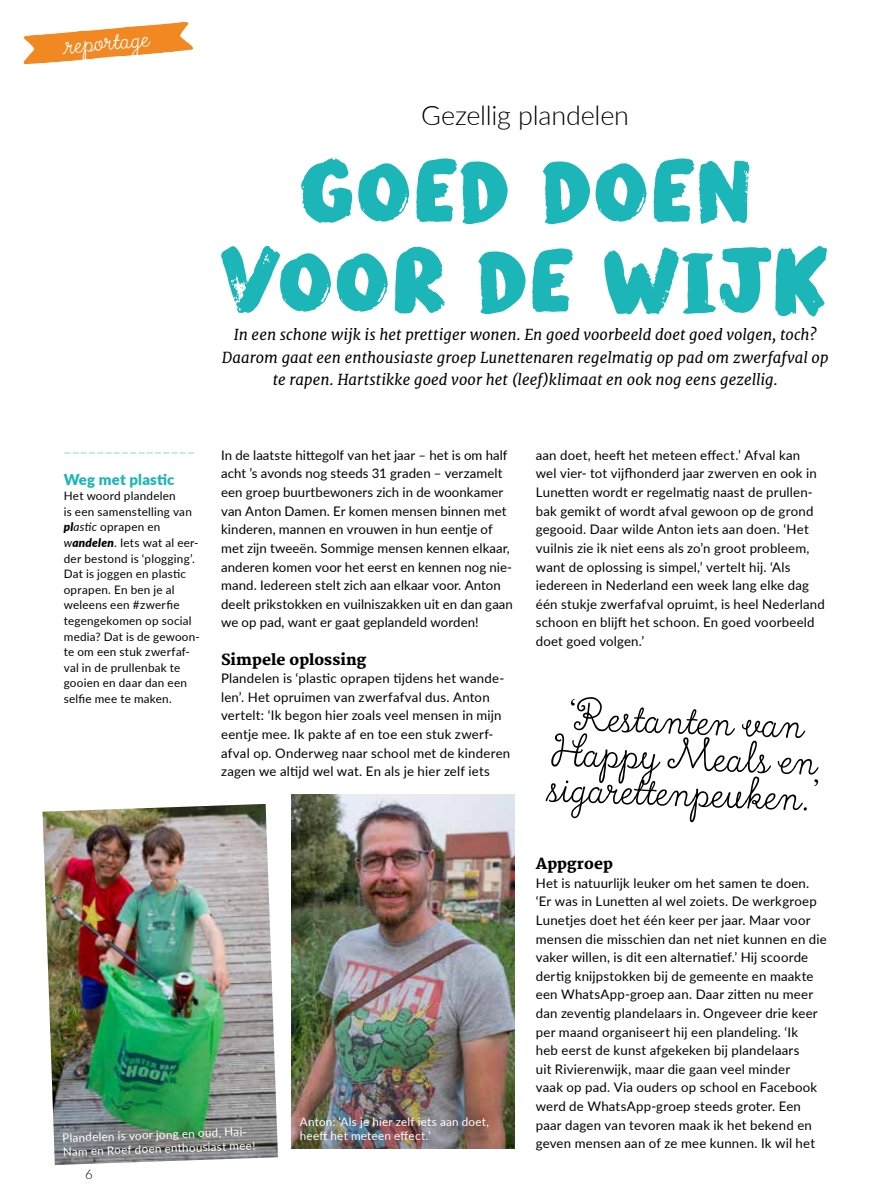
<style>
.page{position:relative;width:893px;height:1191px;background:#fff}
.page>*{position:absolute;margin:0;border:0;box-sizing:border-box;transform-origin:0 0}
.t1{font:87px/90px "Modern Brush";color:#1cb5b8;text-align:center}
.t2{font:54px "True North Script";color:#000}
.t3{font:33px "True North Script";color:#fff}
.t4{font:300 27px "Lato";letter-spacing:-.01em;color:#000}
.t5{font:italic 15px/22.5px "Merriweather";color:#000;text-align:center}
.t6{font:800 15px "Merriweather";color:#000}
.t7{font:15px "True North Script";color:#1cb5b8}
.t8{font:900 15px "Lato";letter-spacing:.01em;color:#1cb5b8}
.t9{font:13.2px/18.6px "Lato";letter-spacing:.015em;color:#000}
.t10{font:300 13.2px "Lato";color:#000}
.t11{font:11.7px/15.6px "Lato";letter-spacing:.02em;color:#000}
.t12{font:11.7px/14.1px "Lato";letter-spacing:.02em;color:#fff}
.s1{font-weight:900;font-style:italic}
.s2{font-style:italic}
</style>
<div class="page">
<svg style="left:23px;top:22px;width:170px;height:42px"></svg>
<img style="left:43px;top:804px;width:235px;height:361px">
<img style="left:291px;top:794px;width:223px;height:354px">
<h3 class="t3" style="left:63px;top:27px;width:87px;rotate:-5deg">reportage</h3>
<h3 class="t4" style="left:421px;top:96px;width:209px">Gezellig plandelen</h3>
<h1 class="t1" style="left:221px;top:147px;width:610px">GOED DOEN<br>VOOR DE WIJK</h1>
<p class="t5" style="left:222px;top:324px;width:608px">In een schone wijk is het prettiger wonen. En goed voorbeeld doet goed volgen, toch?<br>Daarom gaat een enthousiaste groep Lunettenaren regelmatig op pad om zwerfafval op te rapen. Hartstikke goed voor het (leef)klimaat en ook nog eens gezellig.</p>
<p class="t7" style="left:64px;top:441px;width:133px">_ _ _ _ _ _ _ _ _ _ _ _ _ _ _ _</p>
<p class="t8" style="left:64px;top:468px;width:112px">Weg met plastic</p>
<p class="t11" style="left:64px;top:487px;width:138px">Het woord plandelen<br>is een samenstelling van <span class="s1">pl</span><span class="s2">astic</span> oprapen en <span class="s2">w</span><span class="s1">andelen</span>. Iets wat al eer&shy;der bestond is ‘plogging’.<br>Dat is joggen en plastic oprapen. En ben je al weleens een #zwerfie tegengekomen op social media? Dat is de gewoon&shy;te om een stuk zwerfaf&shy;val in de prullenbak te gooien en daar dan een selfie mee te maken.</p>
<p class="t9" style="left:221px;top:445px;width:293px">In de laatste hittegolf van het jaar – het is om half acht ’s avonds nog steeds 31 graden – verzamelt een groep buurtbewoners zich in de woonkamer van Anton Damen. Er komen mensen binnen met kinderen, mannen en vrouwen in hun eentje of met zijn tweeën. Sommige mensen kennen elkaar, anderen komen voor het eerst en kennen nog nie&shy;mand. Iedereen stelt zich aan elkaar voor. Anton deelt prikstokken en vuilniszakken uit en dan gaan we op pad, want er gaat geplandeld worden!</p>
<p class="t6" style="left:221px;top:650px;width:147px">Simpele oplossing</p>
<p class="t9" style="left:221px;top:668px;width:291px">Plandelen is ‘plastic oprapen tijdens het wande&shy;len’. Het opruimen van zwerfafval dus. Anton vertelt: ‘Ik begon hier zoals veel mensen in mijn eentje mee. Ik pakte af en toe een stuk zwerf&shy;afval op. Onderweg naar school met de kinderen zagen we altijd wel wat. En als je hier zelf iets</p>
<p class="t12" style="left:62px;top:1130px;width:194px;rotate:-2deg">Plandelen is voor jong en oud, Hai-<br>Nam en Roef doen enthousiast mee!</p>
<p class="t12" style="left:300px;top:1114px;width:191px">Anton: ‘Als je hier zelf iets aan doet, heeft het meteen effect.’</p>
<p class="t10" style="left:85px;top:1164px;width:9px">6</p>
<p class="t9" style="left:536px;top:445px;width:291px">aan doet, heeft het meteen effect.’ Afval kan<br>wel vier- tot vijfhonderd jaar zwerven en ook in Lunetten wordt er regelmatig naast de prullen&shy;bak gemikt of wordt afval gewoon op de grond gegooid. Daar wilde Anton iets aan doen. ‘Het vuilnis zie ik niet eens als zo’n groot probleem, want de oplossing is simpel,’ vertelt hij. ‘Als iedereen in Nederland een week lang elke dag één stukje zwerfafval opruimt, is heel Nederland schoon en blijft het schoon. En goed voorbeeld doet goed volgen.’</p>
<h2 class="t2" style="left:568px;top:686px;width:239px;rotate:2deg">‘Restanten van</h2>
<h2 class="t2" style="left:552px;top:721px;width:268px;rotate:2deg">Happy Meals en</h2>
<h2 class="t2" style="left:550px;top:757px;width:269px;rotate:2deg">sigarett enpeuken.’</h2>
<p class="t6" style="left:536px;top:855px;width:79px">Appgroep</p>
<p class="t9" style="left:536px;top:873px;width:293px">Het is natuurlijk leuker om het samen te doen. ‘Er was in Lunetten al wel zoiets. De werkgroep Lunetjes doet het één keer per jaar. Maar voor mensen die misschien dan net niet kunnen en die vaker willen, is dit een alternatief.’ Hij scoorde dertig knijpstokken bij de gemeente en maakte een WhatsApp-groep aan. Daar zitten nu meer dan zeventig plandelaars in. Ongeveer drie keer per maand organiseert hij een plandeling. ‘Ik<br>heb eerst de kunst afgekeken bij plandelaars<br>uit Rivierenwijk, maar die gaan veel minder<br>vaak op pad. Via ouders op school en Facebook werd de WhatsApp-groep steeds groter. Een paar dagen van tevoren maak ik het bekend en geven mensen aan of ze mee kunnen. Ik wil het</p>
</div>
